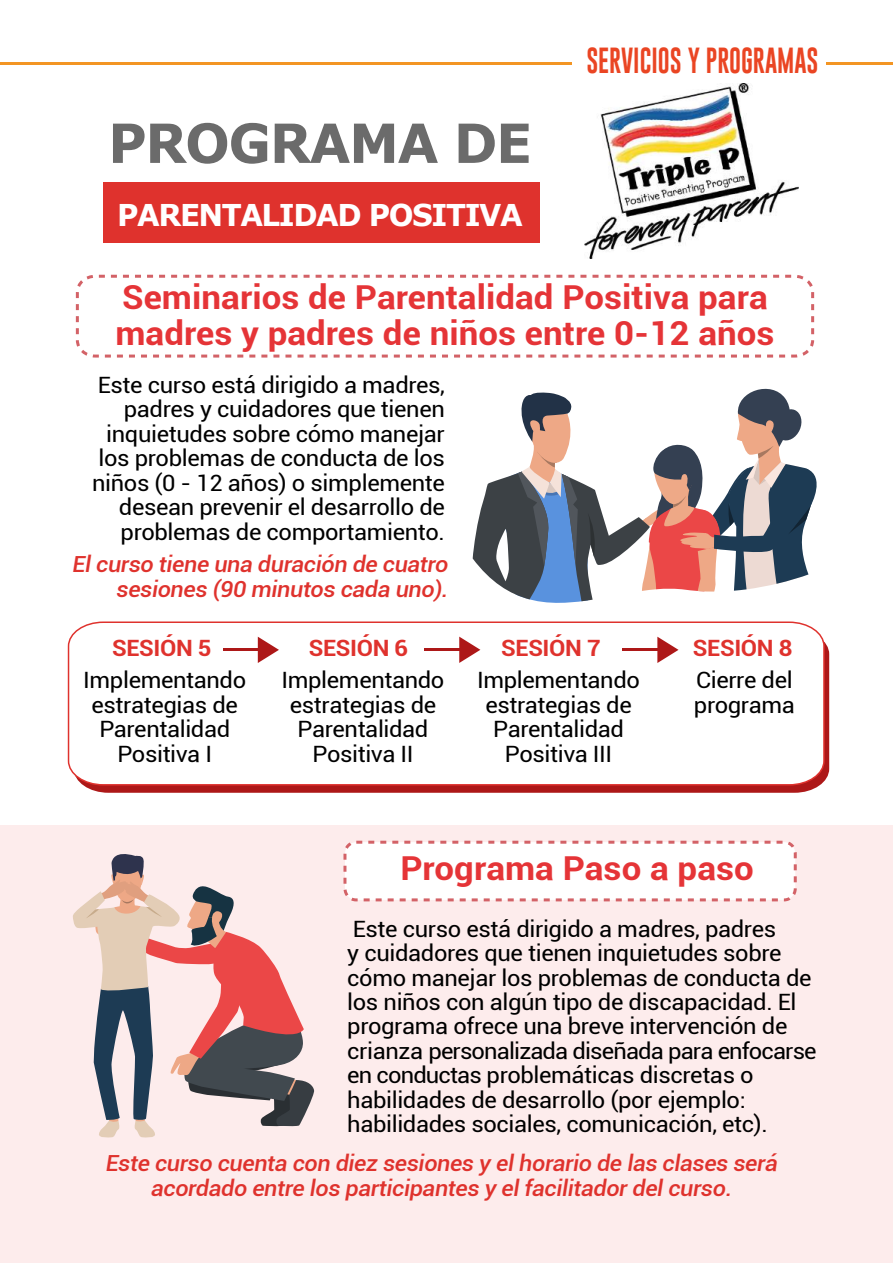
<style>
.page{position:relative;width:893px;height:1263px;background:#fff}
.page>*{position:absolute;margin:0;border:0;box-sizing:border-box;transform-origin:0 0}
.t1{font:700 54px "Verdana";letter-spacing:-.025em;color:#6b6b6b}
.t2{font:700 33px/36px "Roboto";color:#e53437;scale:1.06 1}
.t3{font:700 30px "Verdana";letter-spacing:-.05em;color:#fff}
.t4{font:30px "Gobold";color:#ea4523;scale:.79 1}
.t5{font:22.5px/24.5px "Roboto";letter-spacing:-.015em;color:#000;text-align:center;scale:1.06 1}
.t6{font:700 22.5px "Roboto";letter-spacing:-.015em;color:#df322d;scale:1.06 1}
.t7{font:italic 500 22.2px/24.5px "Roboto";letter-spacing:-.015em;color:#df322d;text-align:right;scale:1.06 1}
</style>
<div class="page">
<hr style="left:0;top:62px;width:572px;height:3px;background:#f39523">
<hr style="left:827px;top:62px;width:66px;height:3px;background:#f39523">
<svg style="left:84px;top:643px;width:745px;height:150px;background:#b22727"></svg>
<svg style="left:67px;top:621px;width:758px;height:165px"></svg>
<img style="left:585px;top:83px;width:214px;height:175px">
<div style="left:0;top:825px;width:893px;height:438px;background:#fdecec"></div>
<div style="left:103px;top:183px;width:436px;height:60px;background:#df322d"></div>
<svg style="left:473px;top:388px;width:344px;height:215px"></svg>
<svg style="left:75px;top:274px;width:740px;height:84px"></svg>
<div style="left:345px;top:842px;width:450px;height:58px;background:#fff;border-radius:11px"></div>
<div style="left:343px;top:841px;width:454px;height:60px;border:3px dashed #d36267;border-radius:11px"></div>
<hr style="left:424px;top:648px;width:42px;height:3px;background:#ad1818">
<svg style="left:459px;top:637px;width:21px;height:26px"></svg>
<hr style="left:223px;top:648px;width:42px;height:3px;background:#ad1818">
<svg style="left:258px;top:637px;width:21px;height:26px"></svg>
<hr style="left:622px;top:648px;width:42px;height:3px;background:#ad1818">
<svg style="left:657px;top:637px;width:21px;height:26px"></svg>
<svg style="left:73px;top:854px;width:242px;height:284px"></svg>
<h1 class="t1" style="left:108px;top:105px;width:425px">PROGRAMA DE</h1>
<h3 class="t3" style="left:117px;top:194px;width:407px">PARENTALIDAD POSITIVA</h3>
<h3 class="t4" style="left:586px;top:39px;width:295px">SERVICIOS Y PROGRAMAS</h3>
<h2 class="t2" style="left:115px;top:278px;width:623px">Seminarios de Parentalidad Positiva para madres y padres de niños entre 0-12 años</h2>
<p class="t5" style="left:92px;top:372px;width:334px;text-align:right">Este curso está dirigido a madres, padres y cuidadores que tienen inquietudes sobre cómo manejar los problemas de conducta de los niños (0 - 12 años) o simplemente desean prevenir el desarrollo de problemas de comportamiento.</p>
<p class="t7" style="left:73px;top:551px;width:356px">El curso tiene una duración de cuatro sesiones (90 minutos cada uno).</p>
<p class="t6" style="left:112px;top:632px;width:95px">SESIÓN 5</p>
<p class="t6" style="left:309px;top:632px;width:95px">SESIÓN 6</p>
<p class="t6" style="left:501px;top:632px;width:95px">SESIÓN 7</p>
<p class="t6" style="left:693px;top:632px;width:95px">SESIÓN 8</p>
<p class="t5" style="left:83px;top:667px;width:155px">Implementando estrategias de<br>Parentalidad<br>Positiva I</p>
<p class="t5" style="left:281px;top:667px;width:155px">Implementando estrategias de<br>Parentalidad<br>Positiva II</p>
<p class="t5" style="left:477px;top:667px;width:155px">Implementando estrategias de<br>Parentalidad<br>Positiva III</p>
<p class="t5" style="left:694px;top:667px;width:97px;text-align:left">Cierre del programa</p>
<h2 class="t2" style="left:400px;top:849px;width:335px">Programa Paso a paso</h2>
<p class="t5" style="left:347px;top:915px;width:444px;text-align:left">Este curso está dirigido a madres, padres<br>y cuidadores que tienen inquietudes sobre cómo manejar los problemas de conducta de los niños con algún tipo de discapacidad. El programa ofrece una breve intervención de crianza personalizada diseñada para enfocarse en conductas problemáticas discretas o habilidades de desarrollo (por ejemplo: habilidades sociales, comunicación, etc).</p>
<p class="t7" style="left:106px;top:1150px;width:635px;text-align:center">Este curso cuenta con diez sesiones y el horario de las clases será acordado entre los participantes y el facilitador del curso.</p>
</div>
